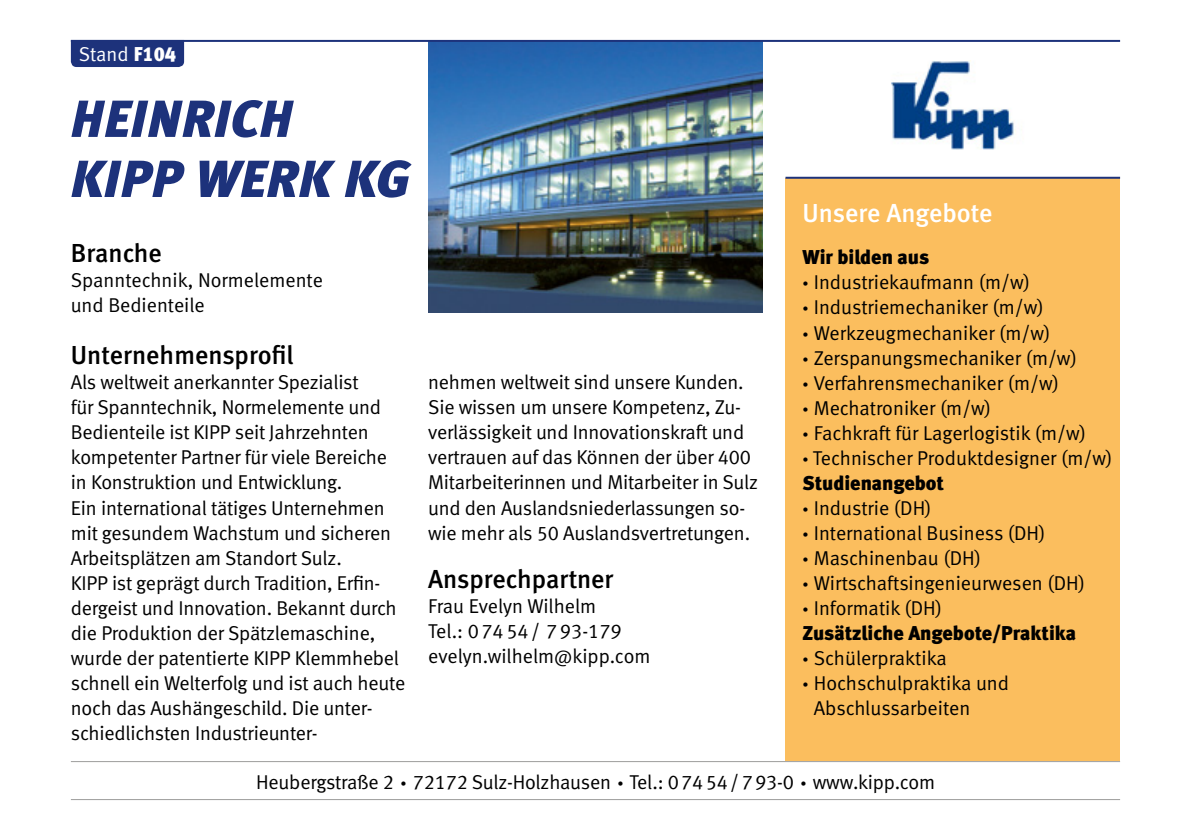
<style>
.page{position:relative;width:1191px;height:840px;background:#fff}
.page>*{position:absolute;margin:0;border:0;box-sizing:border-box;transform-origin:0 0}
.t1{font:italic 52px/60px "Meta Black LF";letter-spacing:.02em;color:#1d327b}
.t2{font:26px "Meta Medium LF";color:#000}
.t3{font:26px "Meta Medium LF";letter-spacing:-.005em;color:#fff}
.t4{font:20px/25px "Meta Normal LF";letter-spacing:-.01em;color:#000}
.t5{font:20px "Meta Black LF";color:#000}
.t6{font:20px "Meta Normal LF";color:#fff}
.s1{font-family:"Meta Black LF"}
</style>
<div class="page">
<div style="left:785px;top:179px;width:335px;height:581px;background:#fbbe5e"></div>
<img style="left:428px;top:42px;width:335px;height:271px">
<div style="left:71px;top:42px;width:113px;height:25px;background:#1d327b"></div>
<hr style="left:71px;top:40px;width:1049px;height:2px;background:#1d327b">
<hr style="left:71px;top:760px;width:1049px;height:1px;background:#9d9d9c">
<hr style="left:71px;top:798px;width:1049px;height:1px;background:#9d9d9c">
<hr style="left:785px;top:177px;width:335px;height:2px;background:#1d327b">
<img style="left:891px;top:61px;width:125px;height:89px">
<p class="t6" style="left:79px;top:42px;width:99px">Stand <span class="s1">F104</span></p>
<h1 class="t1" style="left:71px;top:88px;width:341px">HEINRICH<br>KIPP WERK KG</h1>
<h2 class="t2" style="left:71px;top:237px;width:93px">Branche</h2>
<p class="t4" style="left:71px;top:267px;width:253px">Spanntechnik, Normelemente und Bedienteile</p>
<h2 class="t2" style="left:71px;top:340px;width:224px">Unternehmensprofil</h2>
<p class="t4" style="left:71px;top:369px;width:336px">Als weltweit anerkannter Spezialist<br>für Spanntechnik, Normelemente und Bedienteile ist KIPP seit Jahrzehnten kompetenter Partner für viele Bereiche in Konstruktion und Entwicklung.<br>Ein international tätiges Unternehmen mit gesundem Wachstum und sicheren Arbeitsplätzen am Standort Sulz.<br>KIPP ist geprägt durch Tradition, Erfin&shy;dergeist und Innovation. Bekannt durch die Produktion der Spätzlemaschine, wurde der patentierte KIPP Klemmhebel schnell ein Welterfolg und ist auch heute noch das Aushängeschild. Die unter&shy;schiedlichsten Industrieunter-</p>
<p class="t4" style="left:428px;top:369px;width:331px">nehmen weltweit sind unsere Kunden.<br>Sie wissen um unsere Kompetenz, Zu&shy;verlässigkeit und Innovationskraft und vertrauen auf das Können der über 400<br>Mitarbeiterinnen und Mitarbeiter in Sulz und den Auslandsniederlassungen so&shy;wie mehr als 50 Auslandsvertretungen.</p>
<h2 class="t2" style="left:428px;top:563px;width:187px">Ansprechpartner</h2>
<p class="t4" style="left:428px;top:593px;width:224px">Frau Evelyn Wilhelm<br>Tel.: 07454/ 793-179 evelyn.wilhelm@kipp.com</p>
<h2 class="t3" style="left:802px;top:197px;width:192px">Unsere Angebote</h2>
<p class="t5" style="left:802px;top:245px;width:128px">Wir bilden aus</p>
<p class="t4" style="left:802px;top:269px;width:311px"><span class="s1">·</span> Industriekaufmann (m/w)<br><span class="s1">·</span> Industriemechaniker (m/w)<br><span class="s1">·</span> Werkzeugmechaniker (m/w)<br><span class="s1">·</span> Zerspanungsmechaniker (m/w)<br><span class="s1">·</span> Verfahrensmechaniker (m/w)<br><span class="s1">·</span> Mechatroniker (m/w)<br><span class="s1">·</span> Fachkraft für Lagerlogistik (m/w)<br><span class="s1">·</span> Technischer Produktdesigner (m/w)</p>
<p class="t5" style="left:802px;top:470px;width:143px">Studienangebot</p>
<p class="t4" style="left:802px;top:494px;width:284px"><span class="s1">·</span> Industrie (DH)<br><span class="s1">·</span> International Business (DH)<br><span class="s1">·</span> Maschinenbau (DH)<br><span class="s1">·</span> Wirtschaftsingenieurwesen (DH) <span class="s1">·</span> Informatik (DH)</p>
<p class="t5" style="left:802px;top:620px;width:275px">Zusätzliche Angebote/Praktika</p>
<p class="t4" style="left:802px;top:644px;width:146px"><span class="s1">·</span> Schülerpraktika</p>
<p class="t4" style="left:802px;top:669px;width:208px"><span class="s1">·</span> Hochschulpraktika und</p>
<p class="t4" style="left:814px;top:694px;width:158px">Abschlussarbeiten</p>
<p class="t4" style="left:256px;top:768px;width:680px">Heubergstraße 2 <span class="s1">·</span> 72172 Sulz-Holzhausen <span class="s1">·</span> Tel.: 07454/ 793-0 <span class="s1">·</span> www.kipp.com</p>
</div>
